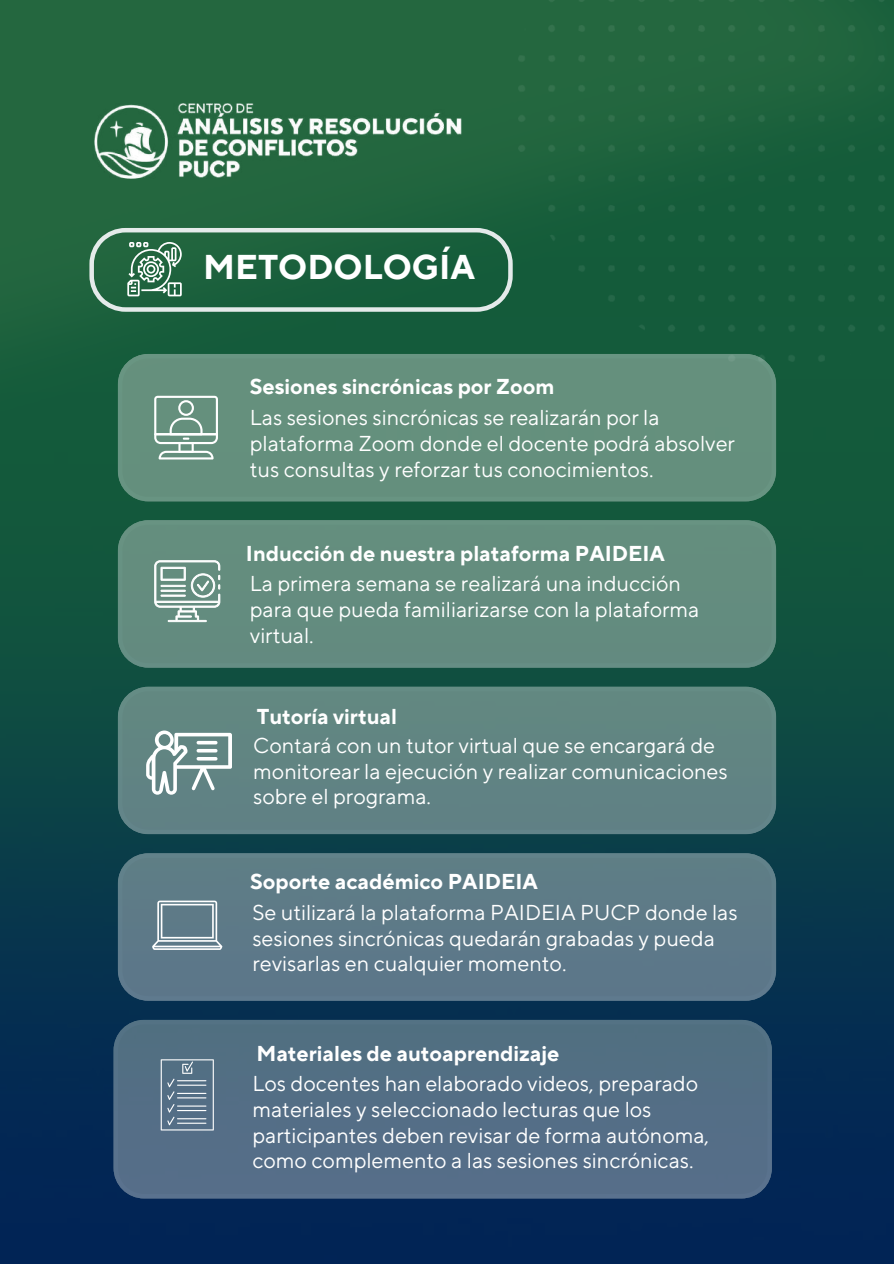
<style>
.page{position:relative;width:894px;height:1264px;background:#fff}
.page>*{position:absolute;margin:0;border:0;box-sizing:border-box;transform-origin:0 0}
.t1{font:700 34.35px "TT Norms Pro";color:#fff}
.t2{font:21.45px/26px "TT Norms Pro";color:#fff}
.t3{font:700 21.45px "TT Norms Pro";color:#fff}
</style>
<div class="page">
<img style="left:0;top:0;width:893px;height:1263px">
<div style="left:118px;top:686px;width:657px;height:148px;background:#618482"></div>
<img style="left:89px;top:69px;width:378px;height:135px">
<div style="left:118px;top:354px;width:657px;height:147px;background:#65907d"></div>
<svg style="left:154px;top:396px;width:64px;height:63px"></svg>
<div style="left:118px;top:520px;width:657px;height:147px;background:#648d7f"></div>
<svg style="left:154px;top:560px;width:66px;height:62px"></svg>
<svg style="left:146px;top:730px;width:86px;height:64px"></svg>
<hr style="left:196px;top:741px;width:21px;height:3px;background:#fff;border-radius:2px">
<hr style="left:196px;top:749px;width:21px;height:3px;background:#fff;border-radius:2px">
<hr style="left:196px;top:757px;width:21px;height:3px;background:#fff;border-radius:2px">
<div style="left:118px;top:853px;width:657px;height:147px;background:#5d7a88"></div>
<svg style="left:152px;top:900px;width:70px;height:49px;background:#8297a2"></svg>
<svg style="left:89px;top:228px;width:423px;height:83px;background:#377355"></svg>
<svg style="left:161px;top:1059px;width:52px;height:71px;background:#6c8396"></svg>
<img style="left:518px;top:0;width:375px;height:361px">
<h1 class="t1" style="left:203px;top:246px;width:273px">METODOLOGÍA</h1>
<p class="t3" style="left:250px;top:374px;width:306px">Sesiones sincrónicas por Zoom</p>
<p class="t2" style="left:250px;top:405px;width:486px">Las sesiones sincrónicas se realizarán por la plataforma Zoom donde el docente podrá absolver tus consultas y reforzar tus conocimientos.</p>
<p class="t3" style="left:246px;top:540px;width:420px">Inducción de nuestra plataforma PAIDEIA</p>
<p class="t2" style="left:250px;top:571px;width:451px">La primera semana se realizará una inducción para que pueda familiarizarse con la plataforma virtual.</p>
<p class="t3" style="left:257px;top:703px;width:142px">Tutoría virtual</p>
<p class="t2" style="left:253px;top:733px;width:476px">Contará con un tutor virtual que se encargará de monitorear la ejecución y realizar comunicaciones sobre el programa.</p>
<p class="t3" style="left:250px;top:869px;width:289px">Soporte académico PAIDEIA</p>
<p class="t2" style="left:252px;top:900px;width:486px">Se utilizará la plataforma PAIDEIA PUCP donde las sesiones sincrónicas quedarán grabadas y pueda revisarlas en cualquier momento.</p>
<p class="t3" style="left:256px;top:1040px;width:304px">Materiales de autoaprendizaje</p>
<p class="t2" style="left:252px;top:1071px;width:458px">Los docentes han elaborado videos, preparado materiales y seleccionado lecturas que los participantes deben revisar de forma autónoma, como complemento a las sesiones sincrónicas.</p>
</div>
